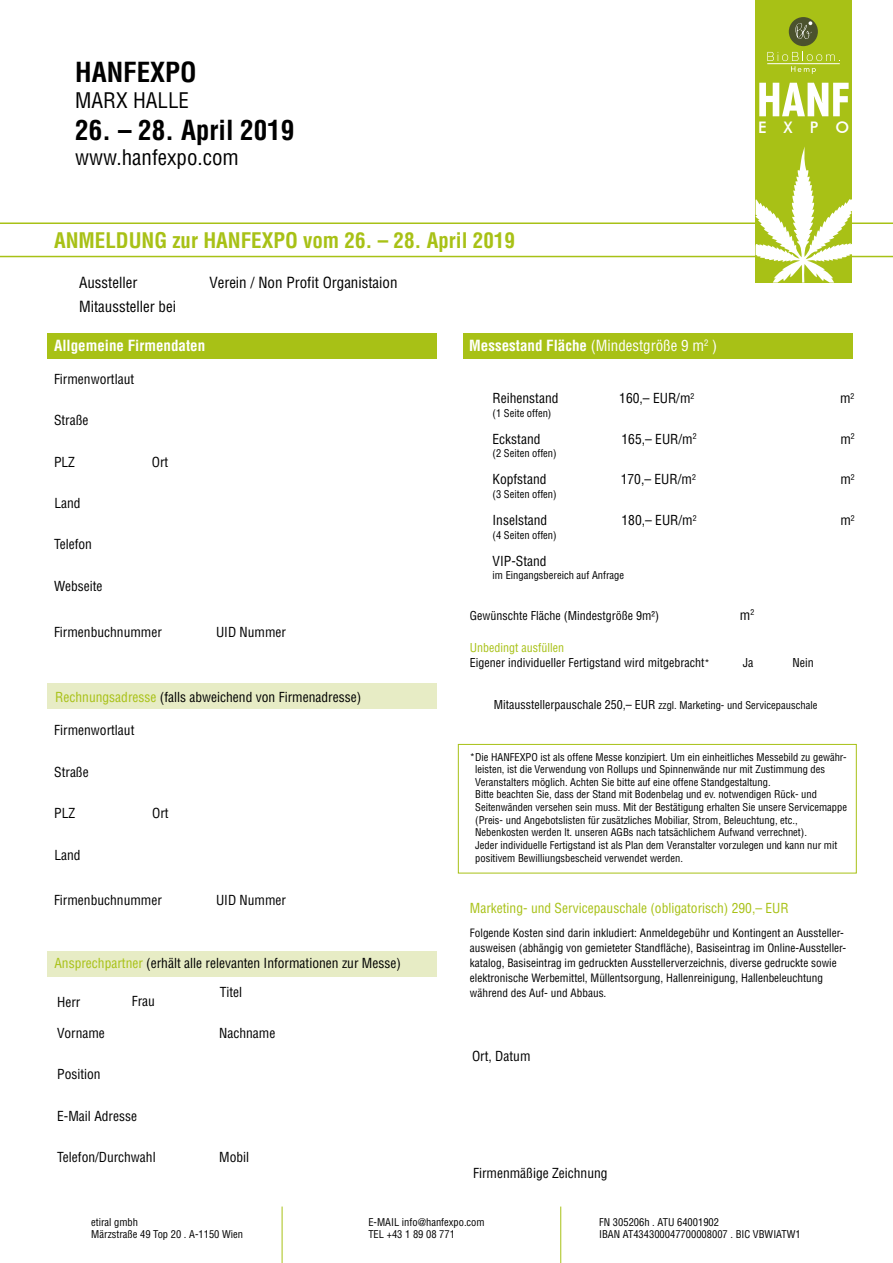
<style>
.page{position:relative;width:893px;height:1263px;background:#fff}
.page>*{position:absolute;margin:0;border:0;box-sizing:border-box;transform-origin:0 0}
.t1{font:700 condensed 27px "Helvetica";color:#000}
.t2{font:700 condensed 21px "Helvetica";color:#a8c116}
.t3{font:condensed 21px "Helvetica";color:#000}
.t4{font:500 15.9px "Futura BT";color:#fff}
.t5{font:condensed 15px "Helvetica";color:#000}
.t6{font:700 condensed 15px "Helvetica";color:#fff}
.t7{font:condensed 13.5px "Helvetica";color:#000}
.t8{font:condensed 13.5px "Helvetica";color:#a8c116}
.t9{font:condensed 12px/14.4px "Helvetica";color:#000}
.t10{font:condensed 11.25px/15px "Helvetica";color:#000}
.t11{font:condensed 10.5px/12.8px "Helvetica";color:#000}
.s1{color:#a8c116}
.s2{font-weight:400}
.s3{font-size:10.5px}
.s4{font-size:12px}
</style>
<div class="page">
<div style="left:47px;top:952px;width:389px;height:25px;background:#e7ecc5"></div>
<div style="left:47px;top:684px;width:389px;height:25px;background:#e7ecc5"></div>
<div style="left:48px;top:333px;width:389px;height:25px;background:#a8c116"></div>
<div style="left:463px;top:333px;width:389px;height:25px;background:#a8c116"></div>
<div style="left:458px;top:744px;width:399px;height:129px;border:1px solid #a8c116"></div>
<hr style="left:0;top:222px;width:893px;height:2px;background:#a8c116">
<hr style="left:0;top:256px;width:893px;height:1px;background:#a8c116">
<hr style="left:282px;top:1206px;width:1px;height:57px;background:#a8c116">
<hr style="left:560px;top:1206px;width:1px;height:57px;background:#a8c116">
<div style="left:756px;top:0;width:96px;height:283px;background:#a8c116"></div>
<svg style="left:759px;top:83px;width:90px;height:33px"></svg>
<svg style="left:755px;top:146px;width:97px;height:137px"></svg>
<svg style="left:767px;top:52px;width:73px;height:22px"></svg>
<div style="left:789px;top:17px;width:29px;height:29px;background:#4b522d;border-radius:50%"></div>
<svg style="left:795px;top:21px;width:17px;height:18px"></svg>
<h1 class="t1" style="left:75px;top:56px;width:123px">HANFEXPO</h1>
<h2 class="t3" style="left:75px;top:87px;width:115px">MARX HALLE</h2>
<h1 class="t1" style="left:75px;top:114px;width:220px">26. – 28. April 2019</h1>
<h2 class="t3" style="left:75px;top:144px;width:165px">www.hanfexpo.com</h2>
<h2 class="t2" style="left:54px;top:228px;width:462px">ANMELDUNG zur HANFEXPO vom 26. – 28. April 2019</h2>
<h3 class="t4" style="left:758px;top:118px;width:93px">EXPO</h3>
<h3 class="t5" style="left:79px;top:273px;width:60px">Aussteller</h3>
<h3 class="t5" style="left:210px;top:273px;width:190px">Verein / Non Profit Organistaion</h3>
<h3 class="t5" style="left:79px;top:297px;width:99px">Mitaussteller bei</h3>
<h3 class="t6" style="left:54px;top:336px;width:153px">Allgemeine Firmendaten</h3>
<p class="t7" style="left:54px;top:370px;width:82px">Firmenwortlaut</p>
<p class="t7" style="left:54px;top:412px;width:36px">Straße</p>
<p class="t7" style="left:54px;top:453px;width:23px">PLZ</p>
<p class="t7" style="left:152px;top:453px;width:18px">Ort</p>
<p class="t7" style="left:54px;top:494px;width:28px">Land</p>
<p class="t7" style="left:54px;top:536px;width:39px">Telefon</p>
<p class="t7" style="left:54px;top:577px;width:50px">Webseite</p>
<p class="t7" style="left:54px;top:624px;width:109px">Firmenbuchnummer</p>
<p class="t7" style="left:216px;top:624px;width:72px">UID Nummer</p>
<p class="t7" style="left:55px;top:688px;width:307px"><span class="s1">Rechnungsadresse</span> (falls abweichend von Firmenadresse)</p>
<p class="t7" style="left:54px;top:722px;width:82px">Firmenwortlaut</p>
<p class="t7" style="left:54px;top:763px;width:36px">Straße</p>
<p class="t7" style="left:54px;top:805px;width:23px">PLZ</p>
<p class="t7" style="left:152px;top:805px;width:18px">Ort</p>
<p class="t7" style="left:54px;top:846px;width:28px">Land</p>
<p class="t7" style="left:54px;top:892px;width:109px">Firmenbuchnummer</p>
<p class="t7" style="left:216px;top:892px;width:72px">UID Nummer</p>
<p class="t7" style="left:54px;top:955px;width:348px"><span class="s1">Ansprechpartner</span> (erhält alle relevanten Informationen zur Messe)</p>
<p class="t7" style="left:57px;top:993px;width:25px">Herr</p>
<p class="t7" style="left:132px;top:993px;width:25px">Frau</p>
<p class="t7" style="left:220px;top:983px;width:24px">Titel</p>
<p class="t7" style="left:57px;top:1025px;width:49px">Vorname</p>
<p class="t7" style="left:219px;top:1025px;width:58px">Nachname</p>
<p class="t7" style="left:57px;top:1066px;width:45px">Position</p>
<p class="t7" style="left:57px;top:1107px;width:81px">E-Mail Adresse</p>
<p class="t7" style="left:57px;top:1149px;width:100px">Telefon/Durchwahl</p>
<p class="t7" style="left:219px;top:1149px;width:31px">Mobil</p>
<h3 class="t6" style="left:469px;top:336px;width:250px">Messestand Fläche <span class="s2">(Mindestgröße 9 m</span><sup>2</sup> <span class="s2">)</span></h3>
<p class="t7" style="left:493px;top:390px;width:67px">Reihenstand</p>
<p class="t7" style="left:619px;top:390px;width:77px">160,– EUR/m<sup>2</sup></p>
<p class="t7" style="left:840px;top:390px;width:16px">m<sup>2</sup></p>
<p class="t11" style="left:493px;top:406px;width:60px">(1 Seite offen)</p>
<p class="t7" style="left:493px;top:430px;width:49px">Eckstand</p>
<p class="t7" style="left:621px;top:430px;width:77px">165,– EUR/m<sup>2</sup></p>
<p class="t7" style="left:840px;top:430px;width:16px">m<sup>2</sup></p>
<p class="t11" style="left:493px;top:447px;width:66px">(2 Seiten offen)</p>
<p class="t7" style="left:493px;top:471px;width:55px">Kopfstand</p>
<p class="t7" style="left:621px;top:471px;width:77px">170,– EUR/m<sup>2</sup></p>
<p class="t7" style="left:840px;top:471px;width:16px">m<sup>2</sup></p>
<p class="t11" style="left:493px;top:488px;width:66px">(3 Seiten offen)</p>
<p class="t7" style="left:493px;top:512px;width:56px">Inselstand</p>
<p class="t7" style="left:621px;top:512px;width:77px">180,– EUR/m<sup>2</sup></p>
<p class="t7" style="left:840px;top:512px;width:16px">m<sup>2</sup></p>
<p class="t11" style="left:493px;top:528px;width:66px">(4 Seiten offen)</p>
<p class="t7" style="left:493px;top:553px;width:56px">VIP-Stand</p>
<p class="t11" style="left:493px;top:568px;width:133px">im Eingangsbereich auf Anfrage</p>
<p class="t9" style="left:470px;top:608px;width:191px">Gewünschte Fläche (Mindestgröße 9m²)</p>
<p class="t7" style="left:740px;top:606px;width:16px">m<sup>2</sup></p>
<p class="t9" style="left:470px;top:640px;width:241px"><span class="s1">Unbedingt ausfüllen<br></span>Eigener individueller Fertigstand wird mitgebracht<span class="s3">*</span></p>
<p class="t9" style="left:743px;top:655px;width:12px">Ja</p>
<p class="t9" style="left:792px;top:655px;width:23px">Nein</p>
<p class="t11" style="left:494px;top:699px;width:325px"><span class="s4">Mitausstellerpauschale 250,– EUR</span> zzgl. Marketing- und Servicepauschale</p>
<p class="t11" style="left:475px;top:750px;width:373px;text-indent:-5px">*Die HANFEXPO ist als offene Messe konzipiert. Um ein einheitliches Messebild zu gewähr&shy;leisten, ist die Verwendung von Rollups und Spinnenwände nur mit Zustimmung des Veranstalters möglich. Achten Sie bitte auf eine offene Standgestaltung.<br>Bitte beachten Sie, dass der Stand mit Bodenbelag und ev. notwendigen Rück- und Seitenwänden versehen sein muss. Mit der Bestätigung erhalten Sie unsere Servicemappe (Preis- und Angebotslisten für zusätzliches Mobiliar, Strom, Beleuchtung, etc., Nebenkosten werden lt. unseren AGBs nach tatsächlichem Aufwand verrechnet).<br>Jeder individuelle Fertigstand ist als Plan dem Veranstalter vorzulegen und kann nur mit positivem Bewilliungsbescheid verwendet werden.</p>
<p class="t8" style="left:470px;top:899px;width:320px">Marketing- und Servicepauschale (obligatorisch) 290,– EUR</p>
<p class="t10" style="left:470px;top:925px;width:378px">Folgende Kosten sind darin inkludiert: Anmeldegebühr und Kontingent an Aussteller&shy;ausweisen (abhängig von gemieteter Standfläche), Basiseintrag im Online-Aussteller&shy;katalog, Basiseintrag im gedruckten Ausstellerverzeichnis, diverse gedruckte sowie elektronische Werbemittel, Müllentsorgung, Hallenreinigung, Hallenbeleuchtung während des Auf- und Abbaus.</p>
<p class="t7" style="left:472px;top:1048px;width:60px">Ort, Datum</p>
<p class="t7" style="left:473px;top:1165px;width:136px">Firmenmäßige Zeichnung</p>
<p class="t11" style="left:91px;top:1215px;width:153px">etiral gmbh<br>Märzstraße 49 Top 20 . A-1150 Wien</p>
<p class="t11" style="left:368px;top:1215px;width:118px">E-MAIL info@hanfexpo.com<br>TEL +43 1 89 08 771</p>
<p class="t11" style="left:599px;top:1215px;width:203px">FN 305206h . ATU 64001902<br>IBAN AT434300047700008007 . BIC VBWIATW1</p>
</div>
